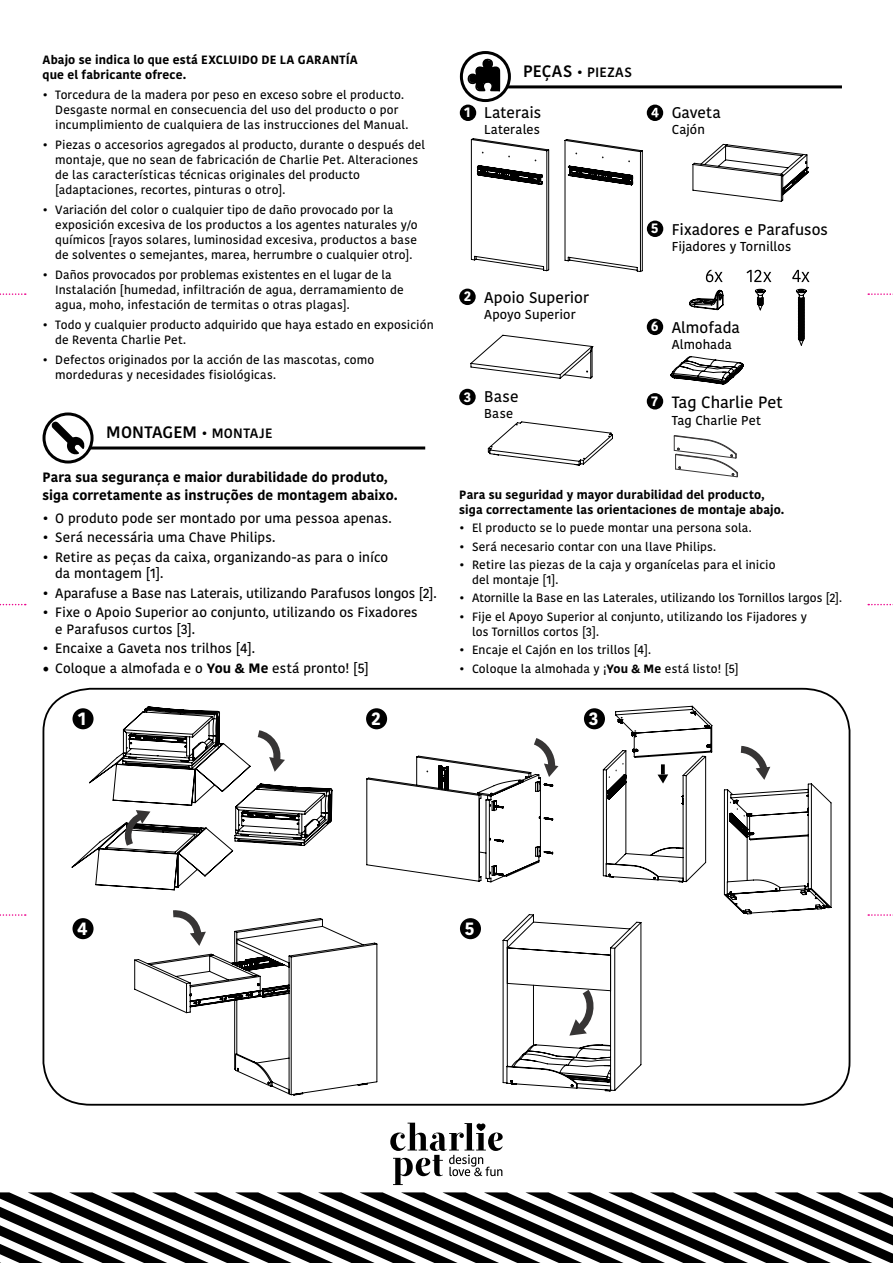
<style>
.page{position:relative;width:893px;height:1263px;background:#fff}
.page>*{position:absolute;margin:0;border:0;box-sizing:border-box;transform-origin:0 0}
.t1{font:700 18px "Kohinoor Bangla";color:#fff}
.t2{font:600 16.5px "Kohinoor Bangla";letter-spacing:.005em;color:#000}
.t3{font:500 16.35px "Kohinoor Bangla";letter-spacing:-.005em;color:#000}
.t4{font:500 15.45px "Kohinoor Bangla";letter-spacing:.005em;color:#000}
.t5{font:700 13.8px "Kohinoor Bangla";color:#fff}
.t6{font:500 13.5px/16.5px "Kohinoor Bangla";letter-spacing:.005em;color:#000}
.t7{font:700 13.5px/18px "Kohinoor Bangla";letter-spacing:.01em;color:#000}
.t8{font:600 13.5px "Kohinoor Bangla";letter-spacing:.035em;color:#000}
.t9{font:500 12.9px "Kohinoor Bangla";letter-spacing:.01em;color:#000}
.t10{font:500 12px/15px "Kohinoor Bangla";letter-spacing:.01em;color:#000}
.t11{font:700 12px/15px "Kohinoor Bangla";letter-spacing:.015em;color:#000}
.s1{font-weight:700}
.s2{font-size:13.5px}
.s3{font-family:"Minion Pro";font-weight:400;font-size:18px}
.s4{font-size:16.5px}
.s5{font-weight:700;font-size:13.8px;color:#fff}
</style>
<div class="page">
<svg style="left:470px;top:143px;width:339px;height:322px"></svg>
<svg style="left:470px;top:138px;width:173px;height:135px"></svg>
<svg style="left:670px;top:356px;width:74px;height:29px"></svg>
<svg style="left:673px;top:435px;width:66px;height:43px"></svg>
<svg style="left:390px;top:1123px;width:113px;height:62px"></svg>
<svg style="left:0;top:1192px;width:893px;height:71px"></svg>
<svg style="left:42px;top:687px;width:809px;height:419px"></svg>
<hr style="left:463px;top:85px;width:379px;height:3px;background:#000">
<svg style="left:461px;top:53px;width:48px;height:48px"></svg>
<div style="left:460px;top:51px;width:51px;height:51px;border:3px solid #000;border-radius:50%"></div>
<svg style="left:468px;top:58px;width:32px;height:33px"></svg>
<hr style="left:47px;top:446px;width:378px;height:3px;background:#000">
<svg style="left:44px;top:414px;width:48px;height:48px"></svg>
<div style="left:43px;top:412px;width:51px;height:51px;border:3px solid #000;border-radius:50%"></div>
<svg style="left:51px;top:421px;width:34px;height:34px"></svg>
<div style="left:584px;top:708px;width:21px;height:21px;background:#000;border-radius:50%"></div>
<div style="left:460px;top:918px;width:21px;height:21px;background:#000;border-radius:50%"></div>
<div style="left:460px;top:105px;width:16px;height:16px;background:#000;border-radius:50%"></div>
<div style="left:647px;top:221px;width:16px;height:16px;background:#000;border-radius:50%"></div>
<div style="left:459px;top:289px;width:17px;height:16px;background:#000;border-radius:50%"></div>
<div style="left:459px;top:389px;width:17px;height:16px;background:#000;border-radius:50%"></div>
<div style="left:647px;top:105px;width:16px;height:16px;background:#000;border-radius:50%"></div>
<svg style="left:651px;top:108px;width:8px;height:9px"></svg>
<div style="left:647px;top:319px;width:16px;height:16px;background:#000;border-radius:50%"></div>
<div style="left:647px;top:393px;width:16px;height:16px;background:#000;border-radius:50%"></div>
<svg style="left:689px;top:270px;width:120px;height:76px"></svg>
<svg style="left:134px;top:907px;width:244px;height:188px"></svg>
<svg style="left:71px;top:705px;width:262px;height:186px"></svg>
<svg style="left:250px;top:725px;width:35px;height:47px"></svg>
<svg style="left:125px;top:808px;width:25px;height:45px"></svg>
<svg style="left:502px;top:914px;width:140px;height:178px"></svg>
<svg style="left:366px;top:732px;width:192px;height:151px"></svg>
<svg style="left:723px;top:742px;width:109px;height:173px"></svg>
<svg style="left:602px;top:706px;width:111px;height:177px"></svg>
<svg style="left:661px;top:764px;width:4px;height:10px"></svg>
<svg style="left:0;top:293px;width:26px;height:2px"></svg>
<svg style="left:0;top:604px;width:26px;height:1px"></svg>
<svg style="left:0;top:914px;width:26px;height:2px"></svg>
<svg style="left:868px;top:293px;width:25px;height:2px"></svg>
<svg style="left:868px;top:604px;width:25px;height:1px"></svg>
<svg style="left:868px;top:914px;width:25px;height:2px"></svg>
<p class="t11" style="left:43px;top:51px;width:317px">Abajo se indica lo que está EXCLUIDO DE LA GARANTÍA que el fabricante ofrece.</p>
<p class="t10" style="left:55px;top:87px;width:355px;text-indent:-13px"><span class="s1">•</span> Torcedura de la madera por peso en exceso sobre el producto.<br>Desgaste normal en consecuencia del uso del producto o por incumplimiento de cualquiera de las instrucciones del Manual.</p>
<p class="t10" style="left:55px;top:137px;width:371px;text-indent:-13px"><span class="s1">•</span> Piezas o accesorios agregados al producto, durante o después del montaje, que no sean de fabricación de Charlie Pet. Alteraciones de las características técnicas originales del producto [adaptaciones, recortes, pinturas o otro].</p>
<p class="t10" style="left:55px;top:202px;width:364px;text-indent:-13px"><span class="s1">•</span> Variación del color o cualquier tipo de daño provocado por la exposición excesiva de los productos a los agentes naturales y/o químicos [rayos solares, luminosidad excesiva, productos a base de solventes o semejantes, marea, herrumbre o cualquier otro].</p>
<p class="t10" style="left:55px;top:267px;width:350px;text-indent:-13px"><span class="s1">•</span> Daños provocados por problemas existentes en el lugar de la<br>Instalación [humedad, infiltración de agua, derramamiento de agua, moho, infestación de termitas o otras plagas].</p>
<p class="t10" style="left:55px;top:317px;width:380px;text-indent:-13px"><span class="s1">•</span> Todo y cualquier producto adquirido que haya estado en exposición de Reventa Charlie Pet.</p>
<p class="t10" style="left:55px;top:352px;width:321px;text-indent:-13px"><span class="s1">•</span> Defectos originados por la acción de las mascotas, como mordeduras y necesidades fisiológicas.</p>
<h2 class="t2" style="left:106px;top:419px;width:168px">MONTAGEM <span class="s2">• MONTAJE</span></h2>
<p class="t7" style="left:43px;top:468px;width:357px">Para sua segurança e maior durabilidade do produto, siga corretamente as instruções de montagem abaixo.</p>
<p class="t6" style="left:43px;top:509px;width:351px"><span class="s1">•</span> O produto pode ser montado por uma pessoa apenas.</p>
<p class="t6" style="left:43px;top:529px;width:234px"><span class="s1">•</span> Será necessária uma Chave Philips.</p>
<p class="t6" style="left:55px;top:548px;width:334px;text-indent:-13px"><span class="s1">•</span> Retire as peças da caixa, organizando-as para o iníco da montagem [1].</p>
<p class="t6" style="left:43px;top:584px;width:396px"><span class="s1">•</span> Aparafuse a Base nas Laterais, utilizando Parafusos longos [2].</p>
<p class="t6" style="left:55px;top:604px;width:364px;text-indent:-13px"><span class="s1">•</span> Fixe o Apoio Superior ao conjunto, utilizando os Fixadores e Parafusos curtos [3].</p>
<p class="t6" style="left:43px;top:640px;width:214px"><span class="s1">•</span> Encaixe a Gaveta nos trilhos [4].</p>
<p class="t6" style="left:43px;top:659px;width:328px"><span class="s3">•</span> Coloque a almofada e o <span class="s1">You &amp; Me</span> está pronto! [5]</p>
<h1 class="t1" style="left:78px;top:703px;width:10px">1</h1>
<h1 class="t1" style="left:371px;top:703px;width:11px">2</h1>
<p class="t5" style="left:464px;top:100px;width:8px">1</p>
<p class="t8" style="left:523px;top:61px;width:111px"><span class="s4">PEÇAS</span> • PIEZAS</p>
<p class="t4" style="left:484px;top:100px;width:59px">Laterais</p>
<p class="t9" style="left:484px;top:119px;width:57px">Laterales</p>
<p class="t4" style="left:672px;top:100px;width:51px">Gaveta</p>
<p class="t9" style="left:672px;top:119px;width:35px">Cajón</p>
<p class="t5" style="left:464px;top:284px;width:9px">2</p>
<p class="t4" style="left:484px;top:285px;width:106px">Apoio Superior</p>
<p class="t9" style="left:484px;top:304px;width:93px">Apoyo Superior</p>
<p class="t5" style="left:464px;top:384px;width:9px">3</p>
<p class="t4" style="left:484px;top:384px;width:36px">Base</p>
<p class="t9" style="left:484px;top:403px;width:31px">Base</p>
<p class="t4" style="left:651px;top:217px;width:178px"><span class="s5">5</span> Fixadores e Parafusos</p>
<p class="t9" style="left:672px;top:236px;width:121px">Fijadores y Tornillos</p>
<p class="t5" style="left:651px;top:314px;width:9px">6</p>
<p class="t4" style="left:672px;top:315px;width:70px">Almofada</p>
<p class="t9" style="left:672px;top:334px;width:62px">Almohada</p>
<h3 class="t3" style="left:652px;top:389px;width:133px"><sup>7</sup> Tag Charlie Pet</h3>
<p class="t9" style="left:672px;top:410px;width:91px">Tag Charlie Pet</p>
<p class="t11" style="left:459px;top:487px;width:327px">Para su seguridad y mayor durabilidad del producto, siga correctamente las orientaciones de montaje abajo.</p>
<p class="t10" style="left:459px;top:520px;width:294px"><span class="s1">•</span> El producto se lo puede montar una persona sola.</p>
<p class="t10" style="left:459px;top:539px;width:258px"><span class="s1">•</span> Será necesario contar con una llave Philips.</p>
<p class="t10" style="left:472px;top:557px;width:305px;text-indent:-13px"><span class="s1">•</span> Retire las piezas de la caja y organícelas para el inicio del montaje [1].</p>
<p class="t10" style="left:459px;top:590px;width:384px"><span class="s1">•</span> Atornille la Base en las Laterales, utilizando los Tornillos largos [2].</p>
<p class="t10" style="left:472px;top:609px;width:336px;text-indent:-13px"><span class="s1">•</span> Fije el Apoyo Superior al conjunto, utilizando los Fijadores y los Tornillos cortos [3].</p>
<p class="t10" style="left:459px;top:642px;width:193px"><span class="s1">•</span> Encaje el Cajón en los trillos [4].</p>
<p class="t10" style="left:459px;top:661px;width:281px"><span class="s1">•</span> Coloque la almohada y ¡<span class="s1">You &amp; Me</span> está listo! [5]</p>
<h1 class="t1" style="left:589px;top:703px;width:11px">3</h1>
<h1 class="t1" style="left:77px;top:912px;width:12px">4</h1>
<h1 class="t1" style="left:464px;top:912px;width:12px">5</h1>
</div>
